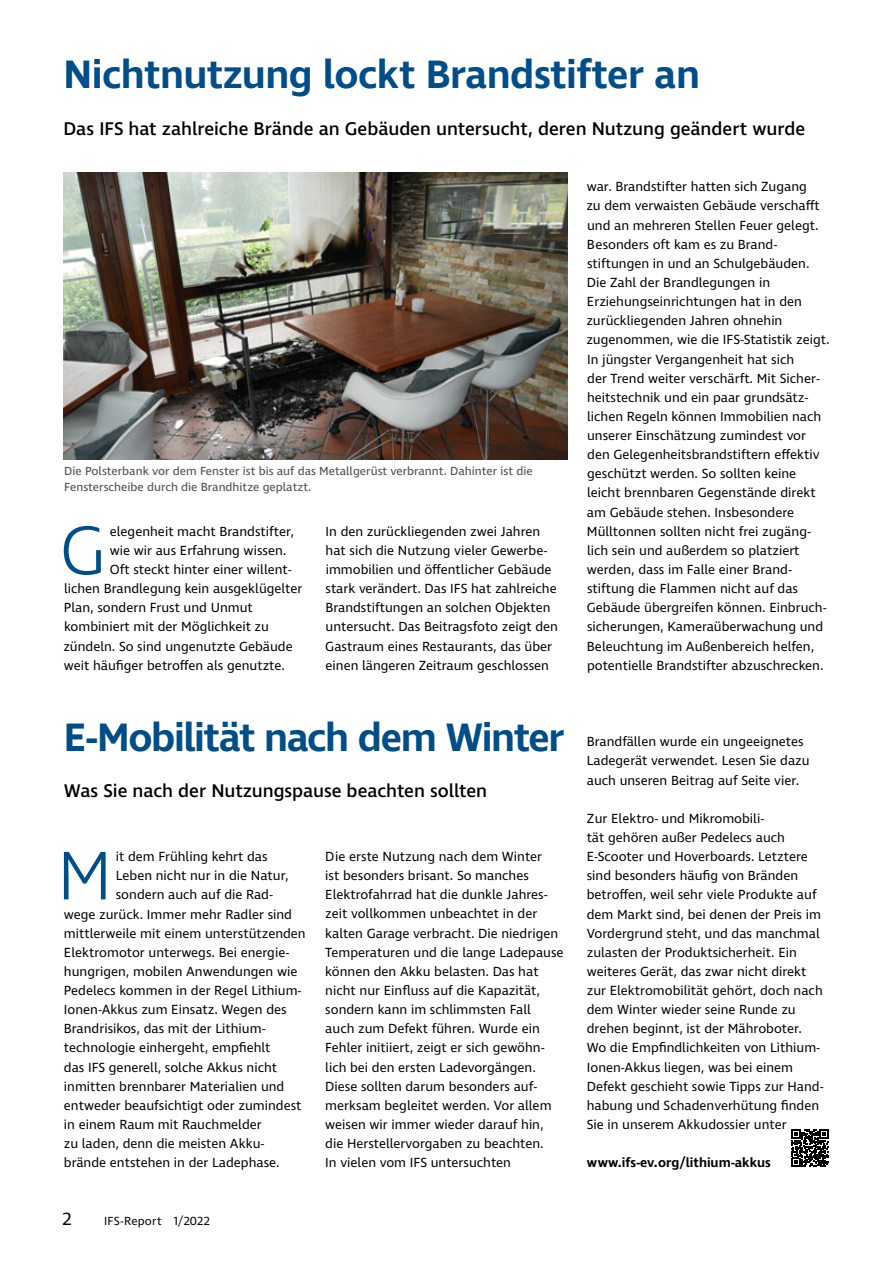
<style>
.page{position:relative;width:893px;height:1263px;background:#fff}
.page>*{position:absolute;margin:0;border:0;box-sizing:border-box;transform-origin:0 0}
.t1{font:300 70.05px "Ingra";color:#004d88}
.t2{font:600 40.5px "Ingra";letter-spacing:-.02em;color:#004d88}
.t3{font:500 18.75px "Ingra";letter-spacing:-.005em;color:#000}
.t4{font:18px "Ingra";color:#000}
.t5{font:13.5px/19.2px "Ingra";color:#000}
.t6{font:600 13.5px "Ingra";color:#000}
.t7{font:12px/15.8px "Ingra";color:#565656}
.t8{font:12px "Ingra";letter-spacing:.015em;color:#000}
</style>
<div class="page">
<img style="left:64px;top:172px;width:504px;height:287px">
<svg style="left:791px;top:1130px;width:37px;height:37px"></svg>
<h2 class="t2" style="left:64px;top:49px;width:638px">Nichtnutzung lockt Brandstifter an</h2>
<h3 class="t3" style="left:64px;top:117px;width:743px">Das IFS hat zahlreiche Brände an Gebäuden untersucht, deren Nutzung geändert wurde</h3>
<p class="t7" style="left:64px;top:464px;width:470px">Die Polsterbank vor dem Fenster ist bis auf das Metallgerüst verbrannt. Dahinter ist die<br>Fensterscheibe durch die Brandhitze geplatzt.</p>
<h1 class="t1" style="left:60px;top:507px;width:48px">G</h1>
<p class="t5" style="left:110px;top:522px;width:186px">elegenheit macht Brandstifter,</p>
<p class="t5" style="left:110px;top:541px;width:178px">wie wir aus Erfahrung wissen.</p>
<p class="t5" style="left:110px;top:561px;width:183px">Oft steckt hinter einer willent-</p>
<p class="t5" style="left:64px;top:580px;width:240px">lichen Brandlegung kein ausgeklügelter</p>
<p class="t5" style="left:64px;top:599px;width:190px">Plan, sondern Frust und Unmut</p>
<p class="t5" style="left:64px;top:618px;width:206px">kombiniert mit der Möglichkeit zu</p>
<p class="t5" style="left:63px;top:637px;width:231px">zündeln. So sind ungenutzte Gebäude</p>
<p class="t5" style="left:64px;top:656px;width:223px">weit häufiger betroffen als genutzte.</p>
<p class="t5" style="left:325px;top:522px;width:234px">In den zurückliegenden zwei Jahren hat sich die Nutzung vieler Gewerbe&shy;immobilien und öffentlicher Gebäude stark verändert. Das IFS hat zahlreiche Brandstiftungen an solchen Objekten untersucht. Das Beitragsfoto zeigt den Gastraum eines Restaurants, das über einen längeren Zeitraum geschlossen</p>
<h2 class="t2" style="left:64px;top:712px;width:502px">E-Mobilität nach dem Winter</h2>
<h3 class="t3" style="left:64px;top:779px;width:425px">Was Sie nach der Nutzungspause beachten sollten</h3>
<h1 class="t1" style="left:57px;top:832px;width:57px">M</h1>
<p class="t5" style="left:116px;top:848px;width:153px">it dem Frühling kehrt das</p>
<p class="t5" style="left:116px;top:867px;width:174px">Leben nicht nur in die Natur,</p>
<p class="t5" style="left:116px;top:886px;width:158px">sondern auch auf die Rad-</p>
<p class="t5" style="left:64px;top:905px;width:230px">wege zurück. Immer mehr Radler sind</p>
<p class="t5" style="left:64px;top:924px;width:243px">mittlerweile mit einem unterstützenden</p>
<p class="t5" style="left:64px;top:943px;width:227px">Elektromotor unterwegs. Bei energie-</p>
<p class="t5" style="left:64px;top:962px;width:235px">hungrigen, mobilen Anwendungen wie</p>
<p class="t5" style="left:64px;top:981px;width:239px">Pedelecs kommen in der Regel Lithium-</p>
<p class="t5" style="left:64px;top:1001px;width:224px">Ionen-Akkus zum Einsatz. Wegen des</p>
<p class="t5" style="left:64px;top:1020px;width:203px">Brandrisikos, das mit der Lithium-</p>
<p class="t5" style="left:64px;top:1039px;width:208px">technologie einhergeht, empfiehlt</p>
<p class="t5" style="left:64px;top:1058px;width:215px">das IFS generell, solche Akkus nicht</p>
<p class="t5" style="left:64px;top:1077px;width:222px">inmitten brennbarer Materialien und</p>
<p class="t5" style="left:64px;top:1096px;width:239px">entweder beaufsichtigt oder zumindest</p>
<p class="t5" style="left:64px;top:1115px;width:199px">in einem Raum mit Rauchmelder</p>
<p class="t5" style="left:64px;top:1135px;width:202px">zu laden, denn die meisten Akku-</p>
<p class="t5" style="left:64px;top:1154px;width:217px">brände entstehen in der Ladephase.</p>
<h3 class="t4" style="left:63px;top:1207px;width:10px">2</h3>
<p class="t8" style="left:104px;top:1213px;width:107px">IFS-Report 1/2022</p>
<p class="t5" style="left:325px;top:848px;width:240px">Die erste Nutzung nach dem Winter<br>ist besonders brisant. So manches Elektrofahrrad hat die dunkle Jahres&shy;zeit vollkommen unbeachtet in der kalten Garage verbracht. Die niedrigen Temperaturen und die lange Ladepause können den Akku belasten. Das hat nicht nur Einfluss auf die Kapazität, sondern kann im schlimmsten Fall<br>auch zum Defekt führen. Wurde ein Fehler initiiert, zeigt er sich gewöhn&shy;lich bei den ersten Ladevorgängen.<br>Diese sollten darum besonders auf&shy;merksam begleitet werden. Vor allem weisen wir immer wieder darauf hin, die Herstellervorgaben zu beachten.<br>In vielen vom IFS untersuchten</p>
<p class="t5" style="left:586px;top:178px;width:245px">war. Brandstifter hatten sich Zugang<br>zu dem verwaisten Gebäude verschafft und an mehreren Stellen Feuer gelegt.<br>Besonders oft kam es zu Brand&shy;stiftungen in und an Schulgebäuden.<br>Die Zahl der Brandlegungen in Erziehungseinrichtungen hat in den zurückliegenden Jahren ohnehin zugenommen, wie die IFS-Statistik zeigt.<br>In jüngster Vergangenheit hat sich<br>der Trend weiter verschärft. Mit Sicher&shy;heitstechnik und ein paar grundsätz&shy;lichen Regeln können Immobilien nach unserer Einschätzung zumindest vor den Gelegenheitsbrandstiftern effektiv geschützt werden. So sollten keine leicht brennbaren Gegenstände direkt am Gebäude stehen. Insbesondere Mülltonnen sollten nicht frei zugäng&shy;lich sein und außerdem so platziert werden, dass im Falle einer Brand&shy;stiftung die Flammen nicht auf das Gebäude übergreifen können. Einbruch&shy;sicherungen, Kameraüberwachung und Beleuchtung im Außenbereich helfen, potentielle Brandstifter abzuschrecken.</p>
<p class="t5" style="left:587px;top:733px;width:224px">Brandfällen wurde ein ungeeignetes<br>Ladegerät verwendet. Lesen Sie dazu auch unseren Beitrag auf Seite vier.</p>
<p class="t5" style="left:587px;top:809px;width:238px">Zur Elektro- und Mikromobili-<br>tät gehören außer Pedelecs auch E-Scooter und Hoverboards. Letztere sind besonders häufig von Bränden betroffen, weil sehr viele Produkte auf dem Markt sind, bei denen der Preis im Vordergrund steht, und das manchmal zulasten der Produktsicherheit. Ein weiteres Gerät, das zwar nicht direkt zur Elektromobilität gehört, doch nach dem Winter wieder seine Runde zu drehen beginnt, ist der Mähroboter.<br>Wo die Empfindlichkeiten von Lithium-Ionen-Akkus liegen, was bei einem Defekt geschieht sowie Tipps zur Hand&shy;habung und Schadenverhütung finden Sie in unserem Akkudossier unter</p>
<p class="t6" style="left:587px;top:1154px;width:185px">www.ifs-ev.org/lithium-akkus</p>
</div>
